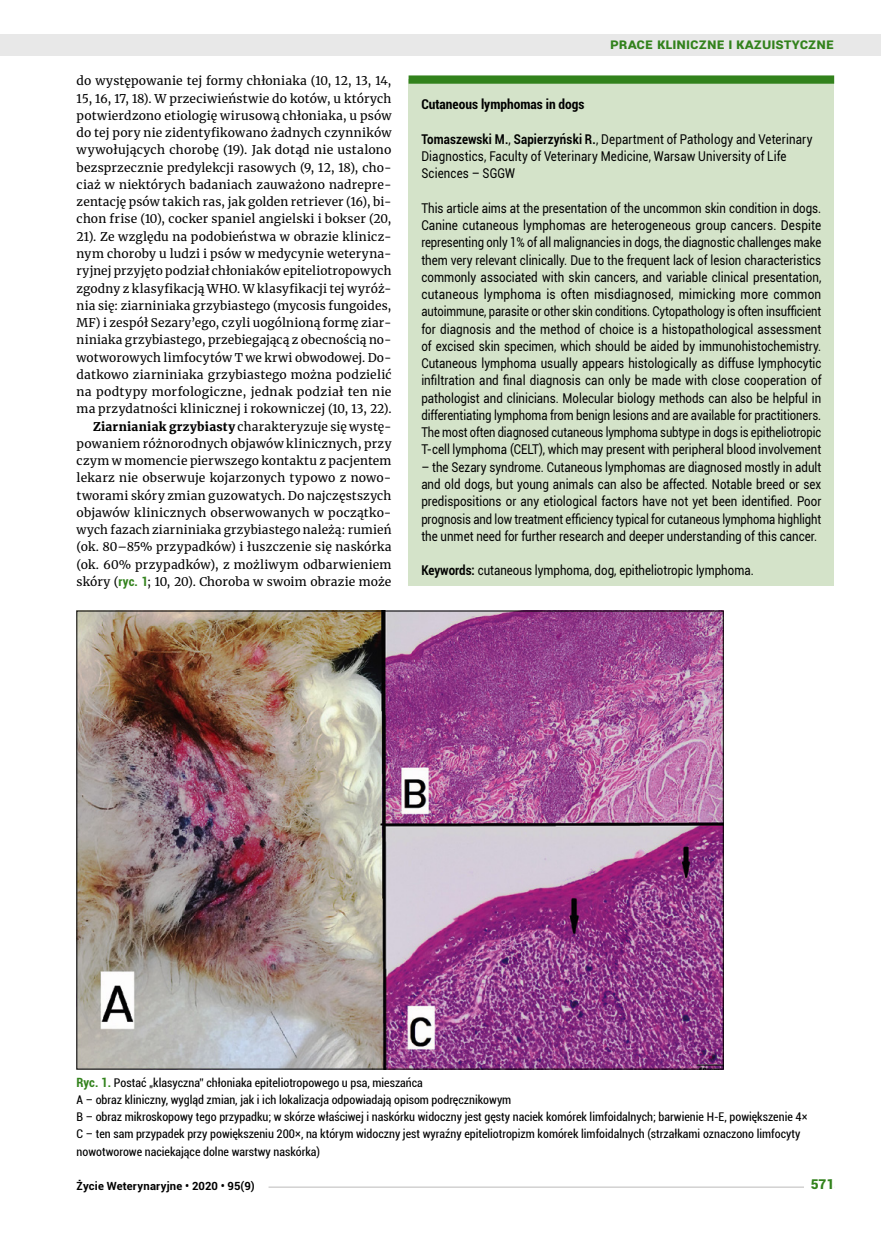
<style>
.page{position:relative;width:881px;height:1234px;background:#fff}
.page>*{position:absolute;margin:0;border:0;box-sizing:border-box;transform-origin:0 0}
.t1{font:700 15px "Roboto";color:#32821c}
.t2{font:13.5px/17.2px "Roboto";color:#000;text-align:justify;scale:.85 1}
.t3{font:700 condensed 13.5px "Roboto";color:#000}
.t4{font:900 13.5px "Roboto";color:#32821c}
.t5{font:12px/17.2px "Merriweather";letter-spacing:.015em;color:#000;text-align:right}
.t6{font:condensed 12px/17.2px "Roboto";color:#000}
.t7{font:700 11.25px "Roboto";letter-spacing:.02em;color:#000}
.s1{font-weight:900}
.s2{font-family:"Roboto";font-weight:700;font-stretch:condensed;font-size:12.75px;color:#32821c}
.s3{font-weight:700}
.s4{font-weight:700;font-size:12.75px;color:#32821c}
</style>
<div class="page">
<div style="left:408px;top:80px;width:425px;height:506px;background:#d4e3c9"></div>
<div style="left:408px;top:75px;width:425px;height:9px;background:#32821c"></div>
<img style="left:79px;top:612px;width:642px;height:455px">
<div style="left:0;top:35px;width:880px;height:21px;background:#e8e8e8"></div>
<hr style="left:268px;top:1186px;width:565px;height:1px;background:#d2d1d1">
<div style="left:804px;top:1178px;width:29px;height:15px;background:#fff"></div>
<p class="t5" style="left:77px;top:72px;width:316px">do występowanie tej formy chłoniaka (10, 12, 13, 14, 15, 16, 17, 18). W przeciwieństwie do kotów, u których potwierdzono etiologię wirusową chłoniaka, u psów do tej pory nie zidentyfikowano żadnych czynników wywołujących chorobę (19). Jak dotąd nie ustalono bezsprzecznie predylekcji rasowych (9, 12, 18), cho&shy;ciaż w niektórych badaniach zauważono nadrepre&shy;zentację psów takich ras, jak golden retriever (16), bi&shy;chon frise (10), cocker spaniel angielski i bokser (20, 21). Ze względu na podobieństwa w obrazie klinicz&shy;nym choroby u ludzi i psów w medycynie weteryna&shy;ryjnej przyjęto podział chłoniaków epiteliotropowych zgodny z klasyfikacją WHO. W klasyfikacji tej wyróż&shy;nia się: ziarniniaka grzybiastego (mycosis fungoides, MF) i zespół Sezary’ego, czyli uogólnioną formę ziar&shy;niniaka grzybiastego, przebiegającą z obecnością no&shy;wotworowych limfocytów T we krwi obwodowej. Do&shy;datkowo ziarniniaka grzybiastego można podzielić na podtypy morfologiczne, jednak podział ten nie ma przydatności klinicznej i rokowniczej (10, 13, 22).<br><span class="s1">Ziarnianiak grzybiasty</span> charakteryzuje się wystę&shy;powaniem różnorodnych objawów klinicznych, przy czym w momencie pierwszego kontaktu z pacjentem lekarz nie obserwuje kojarzonych typowo z nowo&shy;tworami skóry zmian guzowatych. Do najczęstszych objawów klinicznych obserwowanych w początko&shy;wych fazach ziarniniaka grzybiastego należą: rumień (ok. 80–85% przypadków) i łuszczenie się naskórka (ok. 60% przypadków), z możliwym odbarwieniem skóry (<span class="s2">ryc. 1</span>; 10, 20). Choroba w swoim obrazie może</p>
<p class="t1" style="left:610px;top:33px;width:225px">Prace kliniczne i kazuistyczne</p>
<p class="t3" style="left:421px;top:95px;width:165px">Cutaneous lymphomas in dogs</p>
<p class="t2" style="left:421px;top:130px;width:461px;text-align:left"><span class="s3">Tomaszewski M.</span>, <span class="s3">Sapierzyński R.</span>, Department of Pathology and Veterinary<br>Diagnostics, Faculty of Veterinary Medicine, Warsaw University of Life<br>Sciences – SGGW</p>
<p class="t2" style="left:421px;top:199px;width:472px">This article aims at the presentation of the uncommon skin condition in dogs.<br>Canine cutaneous lymphomas are heterogeneous group cancers. Despite representing only 1% of all malignancies in dogs, the diagnostic challenges make them very relevant clinically. Due to the frequent lack of lesion characteristics commonly associated with skin cancers, and variable clinical presentation, cutaneous lymphoma is often misdiagnosed, mimicking more common autoimmune, parasite or other skin conditions. Cytopathology is often insufficient for diagnosis and the method of choice is a histopathological assessment of excised skin specimen, which should be aided by immunohistochemistry.<br>Cutaneous lymphoma usually appears histologically as diffuse lymphocytic infiltration and final diagnosis can only be made with close cooperation of pathologist and clinicians. Molecular biology methods can also be helpful in differentiating lymphoma from benign lesions and are available for practitioners.<br>The most often diagnosed cutaneous lymphoma subtype in dogs is epitheliotropic T-cell lymphoma (CELT), which may present with peripheral blood involvement</p>
<p class="t2" style="left:421px;top:457px;width:472px">– the Sezary syndrome. Cutaneous lymphomas are diagnosed mostly in adult and old dogs, but young animals can also be affected. Notable breed or sex predispositions or any etiological factors have not yet been identified. Poor prognosis and low treatment efficiency typical for cutaneous lymphoma highlight the unmet need for further research and deeper understanding of this cancer.</p>
<p class="t2" style="left:421px;top:561px;width:392px"><span class="s3">Keywords:</span> cutaneous lymphoma, dog, epitheliotropic lymphoma.</p>
<p class="t6" style="left:77px;top:1072px;width:732px"><span class="s4">Ryc. 1.</span> Postać „klasyczna” chłoniaka epiteliotropowego u psa, mieszańca<br>A – obraz kliniczny, wygląd zmian, jak i ich lokalizacja odpowiadają opisom podręcznikowym<br>B – obraz mikroskopowy tego przypadku; w skórze właściwej i naskórku widoczny jest gęsty naciek komórek limfoidalnych; barwienie H-E, powiększenie 4× C – ten sam przypadek przy powiększeniu 200×, na którym widoczny jest wyraźny epiteliotropizm komórek limfoidalnych (strzałkami oznaczono limfocyty nowotworowe naciekające dolne warstwy naskórka)</p>
<p class="t7" style="left:77px;top:1177px;width:180px">Życie Weterynaryjne • 2020 • 95(9)</p>
<p class="t4" style="left:810px;top:1174px;width:25px">571</p>
</div>
